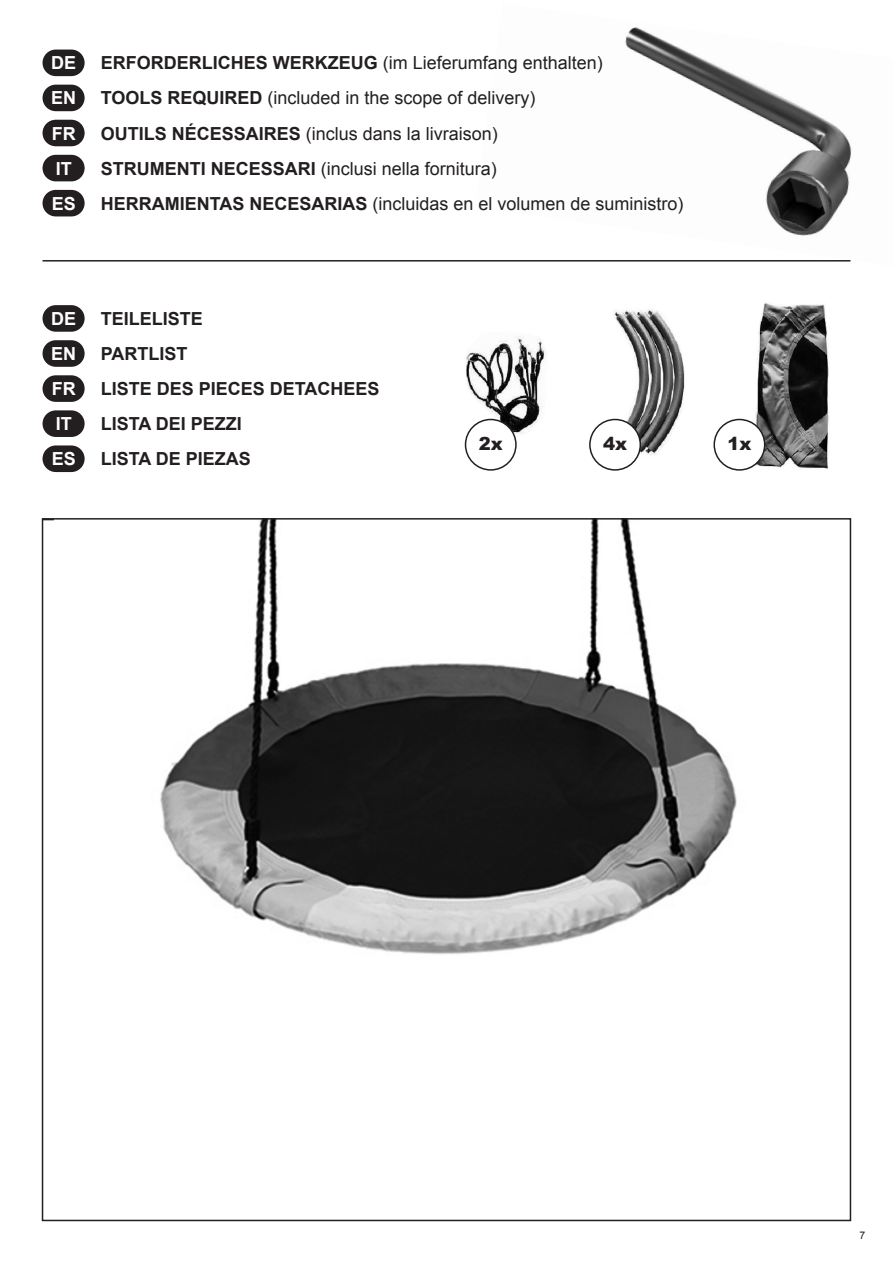
<style>
.page{position:relative;width:893px;height:1263px;background:#fff}
.page>*{position:absolute;margin:0;border:0;box-sizing:border-box;transform-origin:0 0}
.t1{font:18px "Arial";color:#231f20}
.t2{font:700 18px "Arial";color:#231f20}
.t3{font:700 18px "Arial";color:#fff}
.t4{font:900 18px "Arial";color:#231f20}
.t5{font:10.5px "Arial";color:#231f20}
.s1{font-weight:700}
</style>
<div class="page">
<img style="left:625px;top:27px;width:227px;height:235px">
<div style="left:43px;top:85px;width:42px;height:26px;background:#231f20;border-radius:13px"></div>
<div style="left:43px;top:340px;width:42px;height:27px;background:#231f20;border-radius:13px"></div>
<div style="left:43px;top:50px;width:42px;height:26px;background:#231f20;border-radius:13px"></div>
<div style="left:43px;top:305px;width:42px;height:27px;background:#231f20;border-radius:13px"></div>
<div style="left:43px;top:120px;width:42px;height:26px;background:#231f20;border-radius:13px"></div>
<div style="left:43px;top:375px;width:42px;height:27px;background:#231f20;border-radius:13px"></div>
<div style="left:43px;top:155px;width:42px;height:26px;background:#231f20;border-radius:13px"></div>
<div style="left:43px;top:410px;width:42px;height:27px;background:#231f20;border-radius:13px"></div>
<div style="left:43px;top:190px;width:42px;height:26px;background:#231f20;border-radius:13px"></div>
<div style="left:43px;top:445px;width:42px;height:27px;background:#231f20;border-radius:13px"></div>
<hr style="left:43px;top:260px;width:807px;height:2px;background:#231f20">
<img style="left:464px;top:303px;width:365px;height:167px">
<div style="left:465px;top:419px;width:51px;height:51px;background:#fff;border-radius:50%"></div>
<div style="left:465px;top:419px;width:52px;height:52px;border:2px solid #231f20;border-radius:50%"></div>
<div style="left:590px;top:419px;width:50px;height:51px;background:#fff;border-radius:50%"></div>
<div style="left:589px;top:419px;width:52px;height:52px;border:2px solid #231f20;border-radius:50%"></div>
<div style="left:714px;top:419px;width:51px;height:51px;background:#fff;border-radius:50%"></div>
<div style="left:713px;top:419px;width:52px;height:52px;border:2px solid #231f20;border-radius:50%"></div>
<img style="left:160px;top:521px;width:577px;height:434px">
<p class="t3" style="left:51px;top:51px;width:27px">DE</p>
<p class="t1" style="left:101px;top:51px;width:504px"><span class="s1">ERFORDERLICHES WERKZEUG</span> (im Lieferumfang enthalten)</p>
<p class="t3" style="left:51px;top:86px;width:27px">EN</p>
<p class="t1" style="left:101px;top:86px;width:436px"><span class="s1">TOOLS REQUIRED</span> (included in the scope of delivery)</p>
<p class="t3" style="left:52px;top:121px;width:25px">FR</p>
<p class="t1" style="left:101px;top:121px;width:399px"><span class="s1">OUTILS NÉCESSAIRES</span> (inclus dans la livraison)</p>
<p class="t3" style="left:56px;top:156px;width:18px">IT</p>
<p class="t1" style="left:101px;top:157px;width:398px"><span class="s1">STRUMENTI NECESSARI</span> (inclusi nella fornitura)</p>
<p class="t3" style="left:52px;top:192px;width:26px">ES</p>
<p class="t1" style="left:101px;top:192px;width:584px"><span class="s1">HERRAMIENTAS NECESARIAS</span> (incluidas en el volumen de suministro)</p>
<p class="t3" style="left:51px;top:307px;width:27px">DE</p>
<p class="t2" style="left:101px;top:307px;width:104px">TEILELISTE</p>
<p class="t3" style="left:51px;top:342px;width:27px">EN</p>
<p class="t2" style="left:101px;top:342px;width:88px">PARTLIST</p>
<p class="t3" style="left:52px;top:377px;width:25px">FR</p>
<p class="t2" style="left:101px;top:377px;width:280px">LISTE DES PIECES DETACHEES</p>
<p class="t3" style="left:56px;top:412px;width:18px">IT</p>
<p class="t2" style="left:101px;top:412px;width:143px">LISTA DEI PEZZI</p>
<p class="t4" style="left:479px;top:431px;width:26px">2x</p>
<p class="t4" style="left:603px;top:431px;width:26px">4x</p>
<p class="t4" style="left:727px;top:431px;width:26px">1x</p>
<p class="t3" style="left:52px;top:447px;width:26px">ES</p>
<p class="t2" style="left:101px;top:447px;width:152px">LISTA DE PIEZAS</p>
<p class="t5" style="left:859px;top:1228px;width:7px">7</p>
</div>
